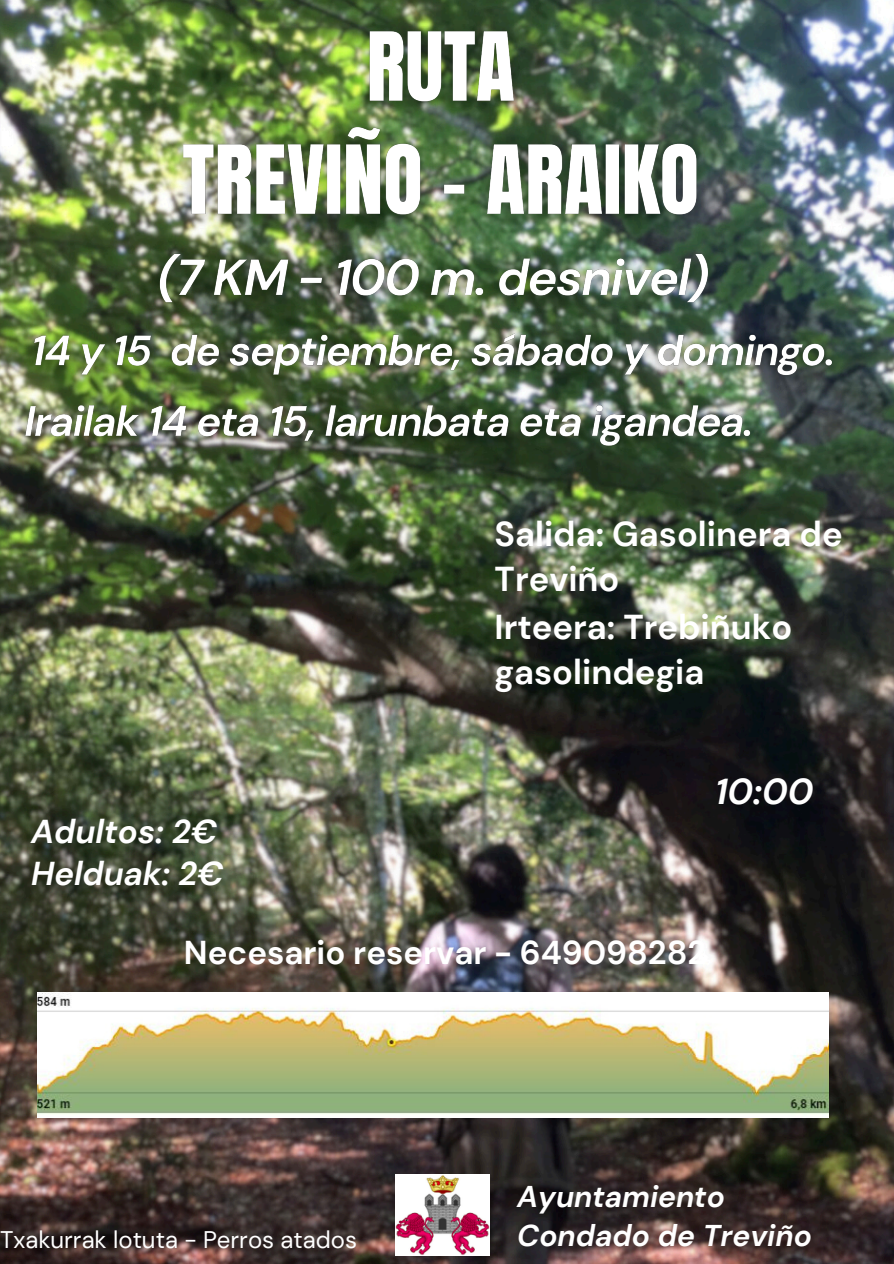
<style>
.page{position:relative;width:894px;height:1264px;background:#fff}
.page>*{position:absolute;margin:0;border:0;box-sizing:border-box;transform-origin:0 0}
.t1{font:italic 700 36px "DM Sans";color:#fff}
.t2{font:700 34.5px/45px "DM Sans";color:#fff}
.t3{font:700 33px "DM Sans";color:#fff}
.t4{font:italic 700 33px/42.8px "DM Sans";color:#fff}
.t5{font:italic 700 30px/39.3px "DM Sans";color:#fff}
.t6{font:24px "DM Sans";color:#fff}
</style>
<div class="page">
<img style="left:0;top:0;width:893px;height:1263px">
<img style="left:396px;top:1174px;width:93px;height:81px">
<img style="left:37px;top:992px;width:791px;height:124px">
<img style="left:161px;top:8px;width:555px;height:224px">
<img style="left:15px;top:317px;width:836px;height:79px">
<img style="left:6px;top:389px;width:763px;height:78px">
<img style="left:138px;top:232px;width:591px;height:94px">
<h4 class="t2" style="left:494px;top:511px;width:349px">Salida: Gasolinera de<br>Treviño</h4>
<p class="t2" style="left:494px;top:605px;width:299px">Irteera: Trebiñuko gasolindegia</p>
<p class="t4" style="left:31px;top:810px;width:194px">Adultos: 2€<br>Helduak: 2€</p>
<h4 class="t1" style="left:715px;top:768px;width:100px">10:00</h4>
<h4 class="t3" style="left:184px;top:930px;width:524px">Necesario reservar - 649098282</h4>
<p class="t6" style="left:0;top:1224px;width:358px">Txakurrak lotuta - Perros atados</p>
<h5 class="t5" style="left:517px;top:1176px;width:296px">Ayuntamiento<br>Condado de Treviño</h5>
</div>
